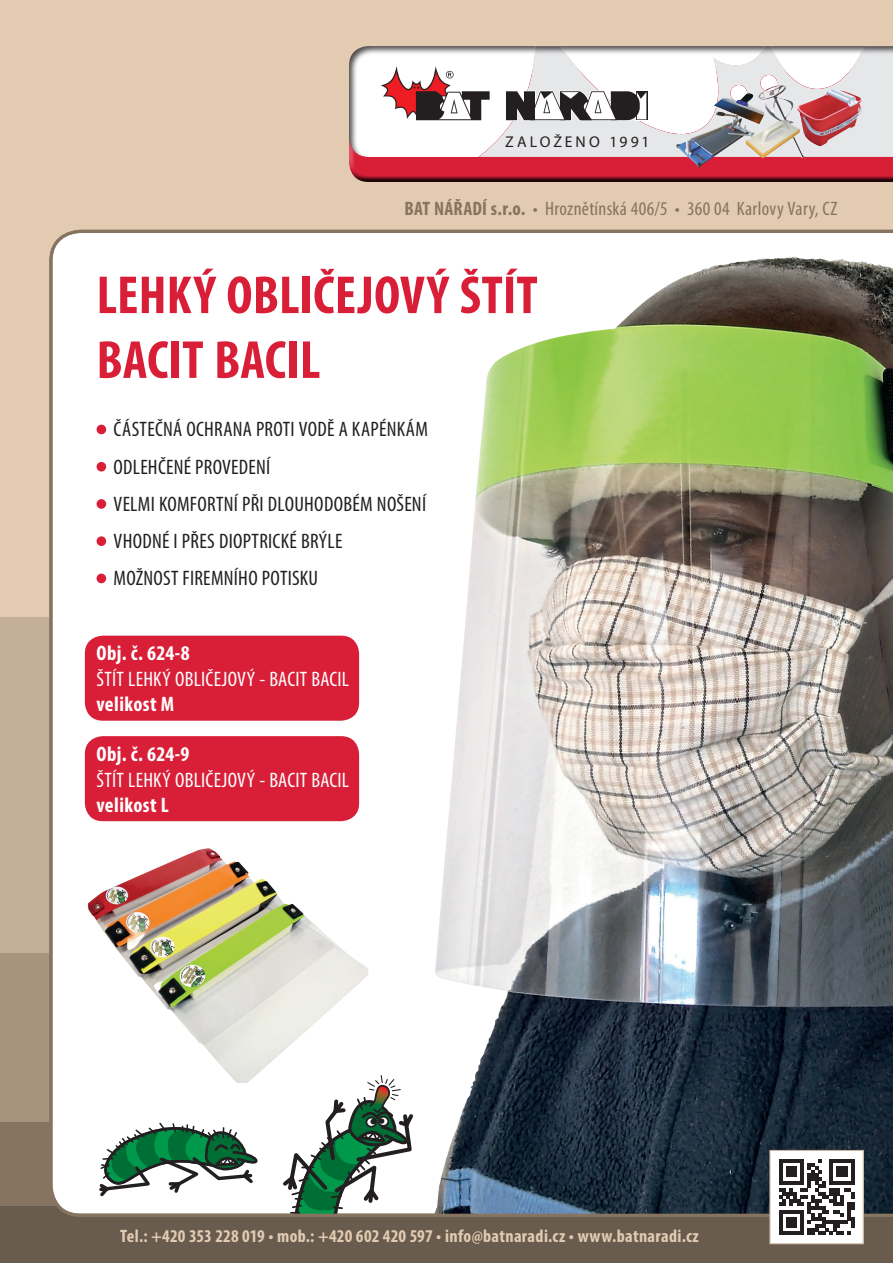
<style>
.page{position:relative;width:893px;height:1263px;background:#e3cbb2}
.page>*{position:absolute;margin:0;border:0;box-sizing:border-box;transform-origin:0 0}
.t1{font:700 condensed 54px/64.8px "Myriad Pro";letter-spacing:.005em;color:#d91f38}
.t2{font:condensed 21px/37.2px "Myriad Pro";letter-spacing:.01em;color:#231f20}
.t3{font:condensed 21px "Myriad Pro";letter-spacing:.01em;color:#fff}
.t4{font:700 condensed 21px "Myriad Pro";letter-spacing:.02em;color:#fff}
.t5{font:condensed 19.5px "Myriad Pro";letter-spacing:.015em;color:#867460}
.t6{font:700 condensed 18px "Myriad Pro";letter-spacing:.02em;color:#e3cbb2}
.t7{font:15.6px "Myriad Pro";letter-spacing:.19em;color:#231f20}
.s1{font-weight:700}
</style>
<div class="page">
<div style="left:0;top:617px;width:893px;height:631px;background:#c4af98"></div>
<div style="left:0;top:953px;width:893px;height:295px;background:#a8947e"></div>
<div style="left:0;top:1122px;width:893px;height:141px;background:#867460"></div>
<div style="left:0;top:1206px;width:893px;height:57px;background:#695c4f"></div>
<svg style="left:349px;top:160px;width:544px;height:22px;background:#b61b30"></svg>
<div style="left:349px;top:46px;width:544px;height:114px;background:#231f20;opacity:.8"></div>
<img style="left:745px;top:85px;width:59px;height:73px">
<svg style="left:378px;top:62px;width:113px;height:59px;background:#c8acad"></svg>
<svg style="left:505px;top:90px;width:143px;height:31px;background:#848182"></svg>
<img style="left:49px;top:230px;width:844px;height:987px">
<div style="left:771px;top:1152px;width:91px;height:90px;background:#fff"></div>
<svg style="left:779px;top:1159px;width:76px;height:76px"></svg>
<div style="left:769px;top:1150px;width:95px;height:94px;border:1px solid #c4af98"></div>
<div style="left:85px;top:636px;width:274px;height:85px;background:#d91f38;border-radius:18px"></div>
<div style="left:85px;top:736px;width:274px;height:85px;background:#d91f38;border-radius:18px"></div>
<div style="left:97px;top:425px;width:9px;height:9px;background:#d91f38;border-radius:50%"></div>
<div style="left:97px;top:462px;width:9px;height:9px;background:#d91f38;border-radius:50%"></div>
<div style="left:97px;top:499px;width:9px;height:10px;background:#d91f38;border-radius:50%"></div>
<div style="left:97px;top:536px;width:9px;height:10px;background:#d91f38;border-radius:50%"></div>
<div style="left:97px;top:574px;width:9px;height:9px;background:#d91f38;border-radius:50%"></div>
<p class="t7" style="left:505px;top:132px;width:146px">ZALOŽENO 1991</p>
<p class="t5" style="left:405px;top:196px;width:434px"><span class="s1">BAT NÁŘADÍ s.r.o.</span> • Hroznětínská 406/5 • 360 04 Karlovy Vary, CZ</p>
<h1 class="t1" style="left:97px;top:262px;width:443px">LEHKÝ OBLIČEJOVÝ ŠTÍT<br>BACIT BACIL</h1>
<p class="t2" style="left:114px;top:411px;width:316px">ČÁSTEČNÁ OCHRANA PROTI VODĚ A KAPÉNKÁM<br>ODLEHČENÉ PROVEDENÍ<br>VELMI KOMFORTNÍ PŘI DLOUHODOBÉM NOŠENÍ<br>VHODNÉ I PŘES DIOPTRICKÉ BRÝLE<br>MOŽNOST FIREMNÍHO POTISKU</p>
<p class="t4" style="left:97px;top:640px;width:95px">Obj. č. 624-8</p>
<p class="t3" style="left:97px;top:666px;width:254px">ŠTÍT LEHKÝ OBLIČEJOVÝ - BACIT BACIL</p>
<p class="t4" style="left:97px;top:691px;width:79px">velikost M</p>
<p class="t4" style="left:97px;top:741px;width:94px">Obj. č. 624-9</p>
<p class="t3" style="left:97px;top:767px;width:254px">ŠTÍT LEHKÝ OBLIČEJOVÝ - BACIT BACIL</p>
<p class="t4" style="left:97px;top:791px;width:74px">velikost L</p>
<p class="t6" style="left:120px;top:1225px;width:580px">Tel.: +420 353 228 019 • mob.: +420 602 420 597 • info@batnaradi.cz • www.batnaradi.cz</p>
</div>
